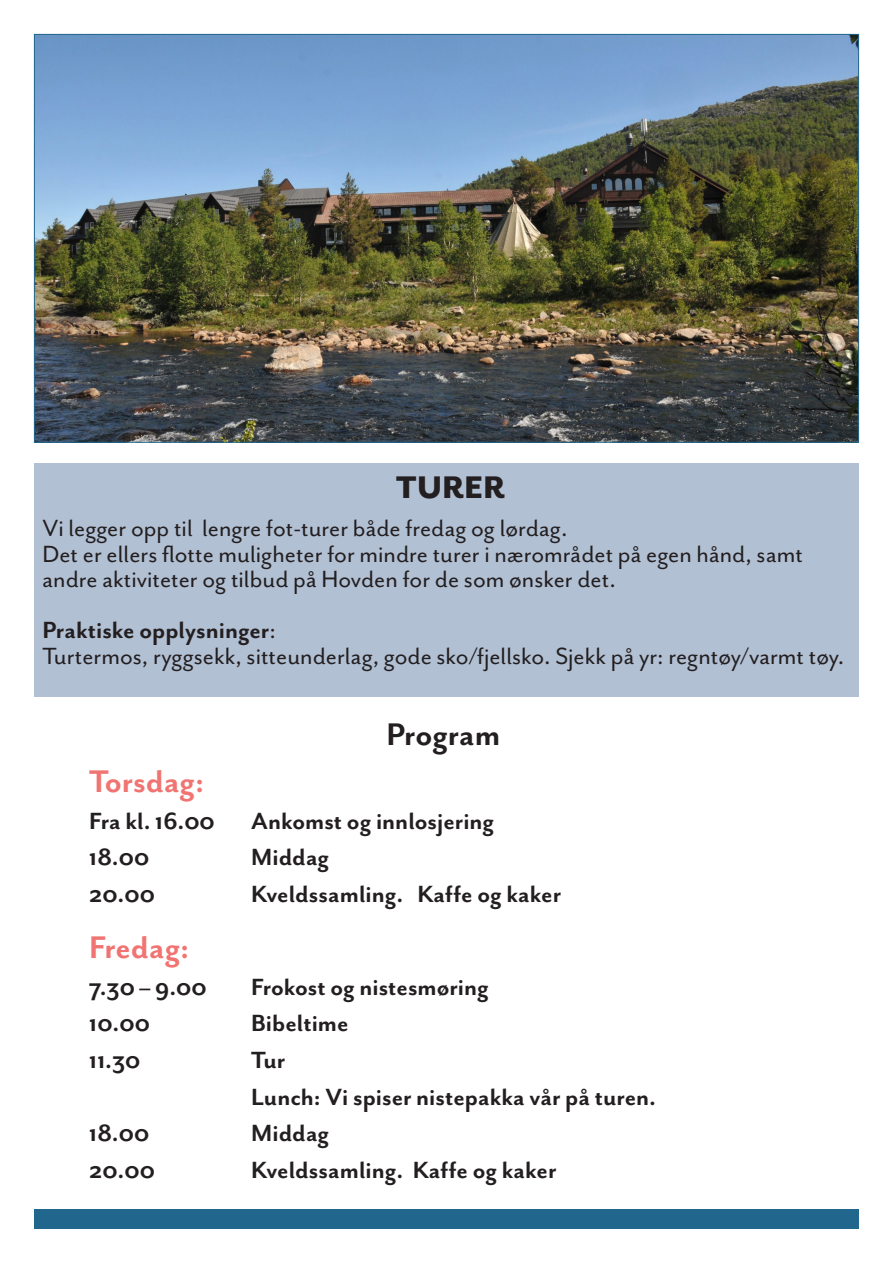
<style>
.page{position:relative;width:893px;height:1263px;background:#fff}
.page>*{position:absolute;margin:0;border:0;box-sizing:border-box;transform-origin:0 0}
.t1{font:700 36px "Mr Eaves San OT";color:#f07472}
.t2{font:700 36px "Mr Eaves San OT";color:#231f20}
.t3{font:800 36px "Mr Eaves San OT";color:#231f20}
.t4{font:27px "Mr Eaves San OT";color:#231f20}
.t5{font:700 27px "Mr Eaves San OT";color:#231f20}
.s1{font-weight:400}
</style>
<div class="page">
<img style="left:36px;top:36px;width:821px;height:405px">
<div style="left:34px;top:1210px;width:825px;height:19px;background:#21678d"></div>
<div style="left:34px;top:463px;width:825px;height:234px;background:#b2c0d4"></div>
<p class="t3" style="left:396px;top:466px;width:110px">TURER</p>
<p class="t4" style="left:43px;top:513px;width:526px">Vi legger opp til lengre fot-turer både fredag og lørdag.</p>
<p class="t4" style="left:43px;top:539px;width:762px">Det er ellers flotte muligheter for mindre turer i nærområdet på egen hånd, samt</p>
<p class="t4" style="left:43px;top:564px;width:575px">andre aktiviteter og tilbud på Hovden for de som ønsker det.</p>
<p class="t5" style="left:43px;top:616px;width:235px">Praktiske opplysninger<span class="s1">:</span></p>
<p class="t4" style="left:43px;top:641px;width:803px">Turtermos, ryggsekk, sitteunderlag, gode sko/fjellsko. Sjekk på yr: regntøy/varmt tøy.</p>
<p class="t2" style="left:386px;top:714px;width:115px">Program</p>
<p class="t1" style="left:89px;top:762px;width:116px">Torsdag:</p>
<p class="t5" style="left:89px;top:806px;width:127px">Fra kl. 16.00</p>
<p class="t5" style="left:251px;top:806px;width:244px">Ankomst og innlosjering</p>
<p class="t5" style="left:89px;top:843px;width:61px">18.00</p>
<p class="t5" style="left:251px;top:843px;width:80px">Middag</p>
<p class="t5" style="left:89px;top:879px;width:67px">20.00</p>
<p class="t5" style="left:251px;top:879px;width:311px">Kveldssamling. Kaffe og kaker</p>
<p class="t1" style="left:89px;top:928px;width:102px">Fredag:</p>
<p class="t5" style="left:89px;top:972px;width:119px">7.30 – 9.00</p>
<p class="t5" style="left:251px;top:972px;width:239px">Frokost og nistesmøring</p>
<p class="t5" style="left:89px;top:1009px;width:62px">10.00</p>
<p class="t5" style="left:251px;top:1009px;width:99px">Bibeltime</p>
<p class="t5" style="left:89px;top:1045px;width:53px">11.30</p>
<p class="t5" style="left:251px;top:1045px;width:35px">Tur</p>
<p class="t5" style="left:251px;top:1082px;width:406px">Lunch: Vi spiser nistepakka vår på turen.</p>
<p class="t5" style="left:89px;top:1119px;width:61px">18.00</p>
<p class="t5" style="left:251px;top:1119px;width:80px">Middag</p>
<p class="t5" style="left:89px;top:1155px;width:67px">20.00</p>
<p class="t5" style="left:251px;top:1155px;width:307px">Kveldssamling. Kaffe og kaker</p>
</div>
